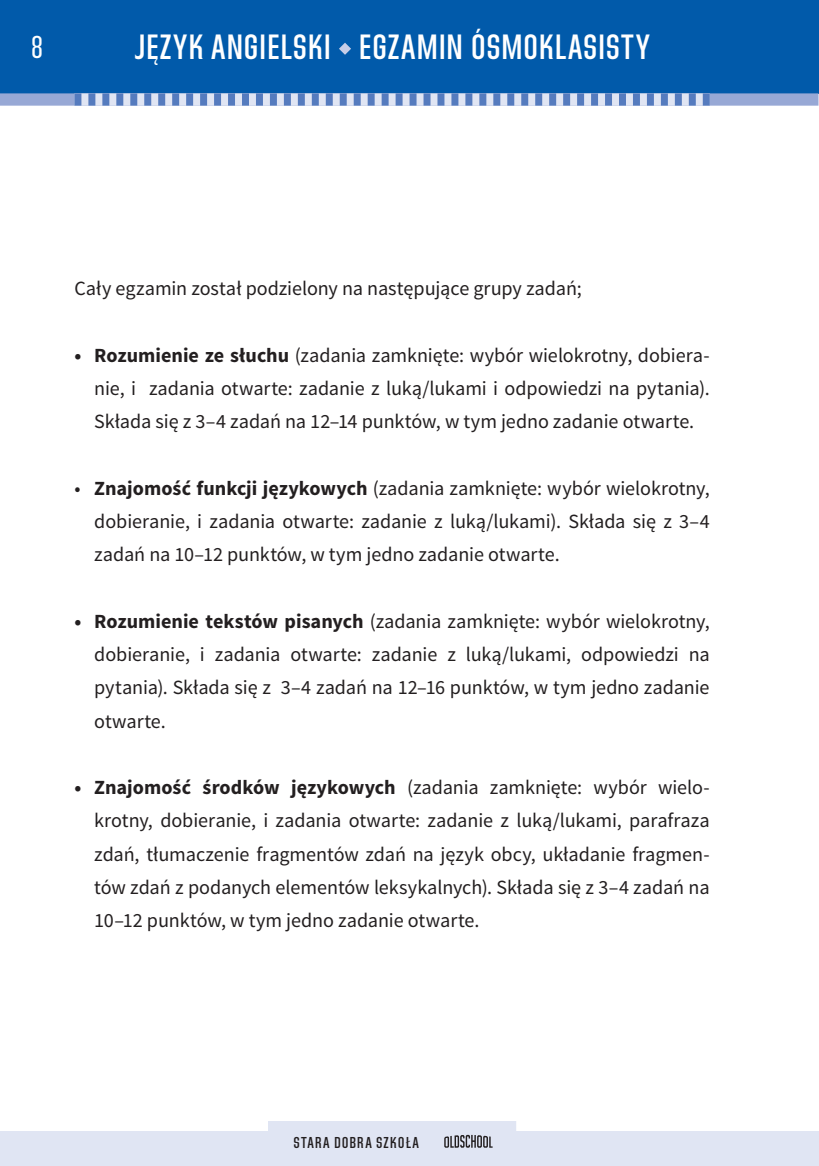
<style>
.page{position:relative;width:819px;height:1166px;background:#fff}
.page>*{position:absolute;margin:0;border:0;box-sizing:border-box;transform-origin:0 0}
.head{font:500 35px "Directors Gothic 250";letter-spacing:.015em;color:#fff}
.head_numer_strony{font:31.5px "Directors Gothic 250";color:#fff}
.tekst_bez_wciecia{font:20.12px/33.2px "Source Sans Pro";letter-spacing:-.005em;color:#231f20;text-align:justify}
.stopka{font:500 15.75px "Directors Gothic 250";letter-spacing:.065em;color:#231f20}
.s1{font-weight:700}
</style>
<div class="page">
<div style="left:0;top:0;width:818px;height:94px;background:#015aaa"></div>
<svg style="left:339px;top:43px;width:12px;height:12px"></svg>
<div style="left:0;top:93px;width:818px;height:13px;background:#97a8d5"></div>
<div style="left:0;top:1131px;width:819px;height:35px;background:#e0e5f3"></div>
<svg style="left:74px;top:93px;width:635px;height:13px;background:#9aafd8"></svg>
<div style="left:268px;top:1121px;width:248px;height:12px;background:#e0e5f3"></div>
<svg style="left:444px;top:1135px;width:48px;height:12px"></svg>
<svg style="left:818px;top:93px;width:1px;height:13px"></svg>
<p class="head_numer_strony" style="left:31px;top:30px;width:13px">8</p>
<p class="head" style="left:135px;top:28px;width:516px">JĘZYK ANGIELSKI EGZAMIN ÓSMOKLASISTY</p>
<p class="tekst_bez_wciecia" style="left:74px;top:272px;width:508px">Cały egzamin został podzielony na następujące grupy zadań;</p>
<p class="tekst_bez_wciecia" style="left:94px;top:339px;width:617px;text-indent:-20px"><span class="s1">• Rozumienie ze słuchu</span> (zadania zamknięte: wybór wielokrotny, dobiera&shy;nie, i zadania otwarte: zadanie z luką/lukami i odpowiedzi na pytania).<br>Składa się z 3–4 zadań na 12–14 punktów, w tym jedno zadanie otwarte.</p>
<p class="tekst_bez_wciecia" style="left:94px;top:472px;width:617px;text-indent:-20px">• <span class="s1">Znajomość funkcji językowych</span> (zadania zamknięte: wybór wielokrotny, dobieranie, i zadania otwarte: zadanie z luką/lukami). Składa się z 3–4 zadań na 10–12 punktów, w tym jedno zadanie otwarte.</p>
<p class="tekst_bez_wciecia" style="left:94px;top:605px;width:617px;text-indent:-20px"><span class="s1">• Rozumienie tekstów pisanych</span> (zadania zamknięte: wybór wielokrotny, dobieranie, i zadania otwarte: zadanie z luką/lukami, odpowiedzi na pytania). Składa się z 3–4 zadań na 12–16 punktów, w tym jedno zadanie otwarte.</p>
<p class="tekst_bez_wciecia" style="left:94px;top:771px;width:617px;text-indent:-20px"><span class="s1">• Znajomość środków językowych</span> (zadania zamknięte: wybór wielo&shy;krotny, dobieranie, i zadania otwarte: zadanie z luką/lukami, parafraza zdań, tłumaczenie fragmentów zdań na język obcy, układanie fragmen&shy;tów zdań z podanych elementów leksykalnych). Składa się z 3–4 zadań na 10–12 punktów, w tym jedno zadanie otwarte.</p>
<p class="stopka" style="left:293px;top:1134px;width:127px">STARA DOBRA SZKOŁA</p>
</div>
